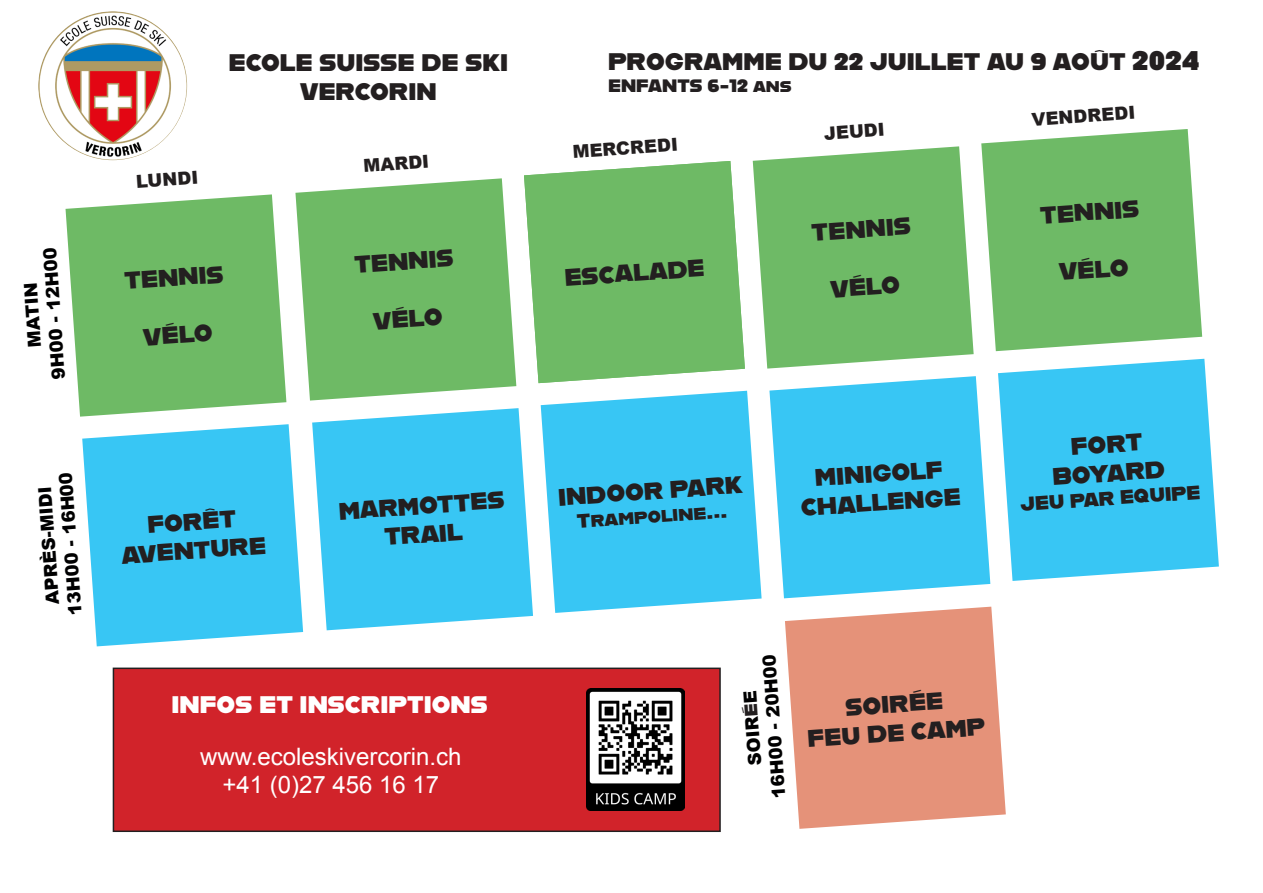
<style>
.page{position:relative;width:1263px;height:893px;background:#fff}
.page>*{position:absolute;margin:0;border:0;box-sizing:border-box;transform-origin:0 0}
.t1{font:24px/28.8px "Alfarn";color:#231f20;text-align:center}
.t2{font:24px/28.8px "Arial";color:#fff;text-align:center}
.t3{font:24px "Alfarn";color:#fff}
.t4{font:19.5px "Alfarn";color:#231f20}
.t5{font:900 18px/21.6px "Arial";color:#000001;text-align:center}
.t6{font:900 18px "Arial";color:#231f20}
.t7{font:18px "Alfarn";color:#231f20}
.s1{font-size:27px}
.s2{font-family:"Alfarn";font-weight:400;color:#231f20}
</style>
<div class="page">
<img style="left:38px;top:11px;width:149px;height:149px;border-radius:74px">
<svg style="left:66px;top:194px;width:220px;height:223px;fill:#6eba65"></svg>
<svg style="left:295px;top:178px;width:221px;height:223px;fill:#6eba65"></svg>
<svg style="left:524px;top:161px;width:221px;height:222px;fill:#6eba65"></svg>
<svg style="left:753px;top:146px;width:221px;height:223px;fill:#6eba66"></svg>
<svg style="left:981px;top:129px;width:221px;height:222px;fill:#6eba66"></svg>
<svg style="left:82px;top:424px;width:221px;height:222px;fill:#38c6f4"></svg>
<svg style="left:312px;top:408px;width:221px;height:222px;fill:#38c6f4"></svg>
<svg style="left:541px;top:391px;width:221px;height:222px;fill:#38c6f4"></svg>
<svg style="left:769px;top:376px;width:221px;height:222px;fill:#38c6f4"></svg>
<svg style="left:998px;top:359px;width:221px;height:222px;fill:#38c6f4"></svg>
<svg style="left:785px;top:607px;width:221px;height:222px;fill:#e59279"></svg>
<div style="left:113px;top:668px;width:607px;height:163px;background:#d1232a"></div>
<div style="left:113px;top:668px;width:608px;height:164px;border:2px solid #231f20"></div>
<img style="left:587px;top:689px;width:98px;height:122px">
<p class="t5" style="left:26px;top:381px;width:134px;rotate:-94deg">MATIN<br>9H00 - 12H00</p>
<p class="t5" style="left:42px;top:618px;width:146px;rotate:-94deg">APRÈS-MIDI<br>13H00 - 16H00</p>
<p class="t6" style="left:135px;top:169px;width:64px;rotate:-4deg">LUNDI</p>
<p class="t1" style="left:229px;top:47px;width:281px">ECOLE SUISSE DE SKI<br>VERCORIN</p>
<p class="t1" style="left:608px;top:46px;width:593px">PROGRAMME DU 22 JUILLET AU 9 AOÛT <span class="s1">2024</span></p>
<p class="t7" style="left:608px;top:75px;width:185px">ENFANTS 6-12 ans</p>
<p class="t6" style="left:362px;top:153px;width:68px;rotate:-4deg">MARDI</p>
<p class="t6" style="left:572px;top:138px;width:107px;rotate:-4deg">MERCREDI</p>
<p class="t6" style="left:823px;top:121px;width:63px;rotate:-4deg">JEUDI</p>
<p class="t6" style="left:1031px;top:106px;width:106px;rotate:-4deg">VENDREDI</p>
<p class="t1" style="left:123px;top:265px;width:101px;rotate:-4deg">TENNIS</p>
<p class="t1" style="left:142px;top:322px;width:71px;rotate:-4deg">VÉLO</p>
<p class="t1" style="left:118px;top:511px;width:146px;rotate:-4deg">FORÊT<br>AVENTURE</p>
<p class="t1" style="left:353px;top:249px;width:101px;rotate:-4deg">TENNIS</p>
<p class="t1" style="left:372px;top:306px;width:71px;rotate:-4deg">VÉLO</p>
<p class="t1" style="left:338px;top:496px;width:168px;rotate:-4deg">MARMOTTES<br>TRAIL</p>
<p class="t3" style="left:172px;top:691px;width:318px">INFOS ET INSCRIPTIONS</p>
<p class="t2" style="left:200px;top:742px;width:263px">www.ecoleskivercorin.ch +41 (0)27 456 16 17</p>
<p class="t1" style="left:563px;top:262px;width:142px;rotate:-4deg">ESCALADE</p>
<p class="t1" style="left:811px;top:217px;width:101px;rotate:-4deg">TENNIS</p>
<p class="t1" style="left:829px;top:274px;width:71px;rotate:-4deg">VÉLO</p>
<p class="t1" style="left:1039px;top:200px;width:101px;rotate:-4deg">TENNIS</p>
<p class="t1" style="left:1058px;top:256px;width:71px;rotate:-4deg">VÉLO</p>
<p class="t1" style="left:557px;top:482px;width:186px;rotate:-4deg">INDOOR PARK</p>
<p class="t4" style="left:576px;top:509px;width:152px;rotate:-4deg">Trampoline...</p>
<p class="t1" style="left:798px;top:464px;width:162px;rotate:-4deg">MINIGOLF<br>CHALLENGE</p>
<p class="t1" style="left:1049px;top:433px;width:114px;rotate:-4deg">FORT<br>BOYARD</p>
<p class="t4" style="left:1020px;top:493px;width:182px;rotate:-4deg">JEU PAR EQUIPE</p>
<p class="t5" style="left:746px;top:800px;width:146px;rotate:-94deg">SOIR<span class="s2">É</span>E<br>16H00 - 20H00</p>
<p class="t1" style="left:804px;top:695px;width:180px;rotate:-4deg">SOIRÉE<br>FEU DE CAMP</p>
</div>
